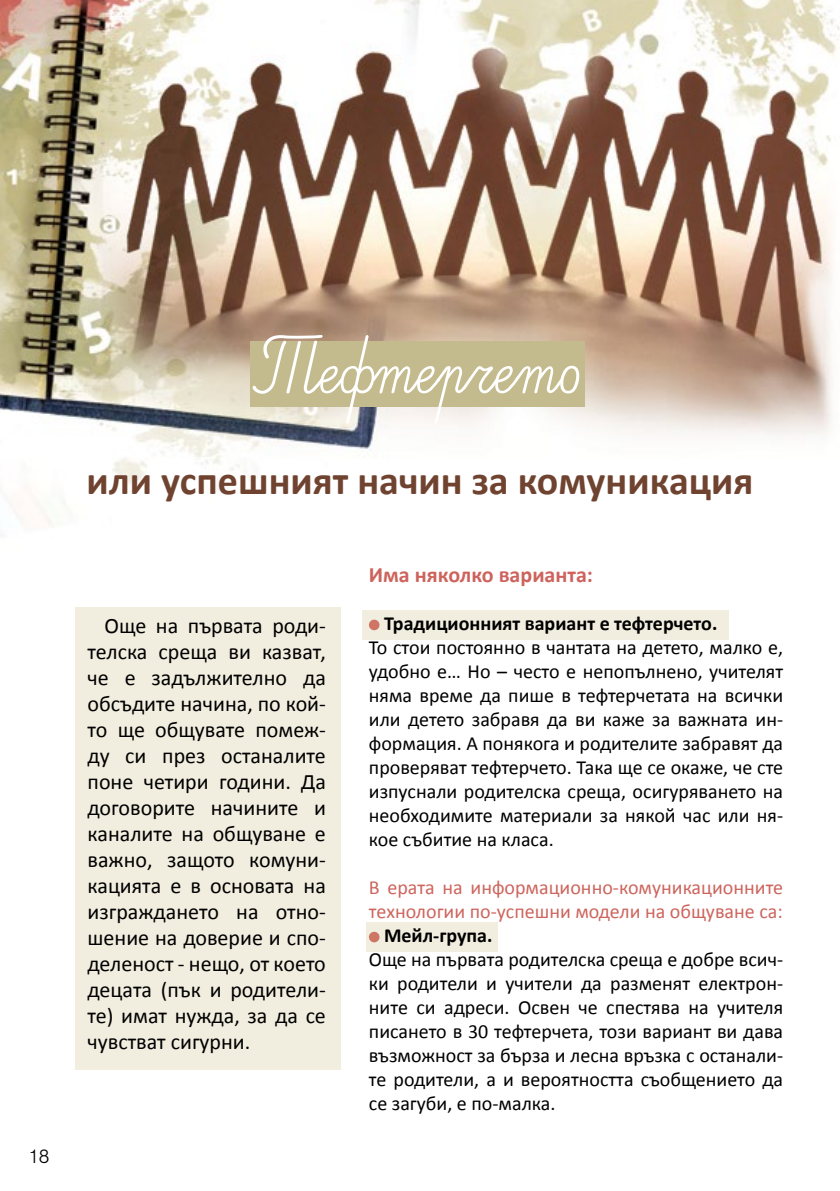
<style>
.page{position:relative;width:840px;height:1191px;background:#fff}
.page>*{position:absolute;margin:0;border:0;box-sizing:border-box;transform-origin:0 0}
.t1{font:82.6px "School Bg";color:#fff}
.t2{font:700 40px "Calibri";color:#6f4330}
.t3{font:22px/26px "Calibri";color:#000;text-align:justify}
.t4{font:700 22px "Calibri";color:#cd635c}
.t5{font:300 21px "Helen HS Bg";color:#000}
.t6{font:20px/24px "Calibri";color:#000;text-align:justify}
.t7{font:20px/24px "Calibri";color:#cd655d}
.t8{font:700 20px "Calibri";color:#000}
</style>
<div class="page">
<img style="left:0;top:0;width:839px;height:1070px">
<div style="left:250px;top:341px;width:335px;height:66px;background:#c3bb8d"></div>
<div style="left:75px;top:607px;width:265px;height:463px;background:#f1eddf"></div>
<div style="left:366px;top:922px;width:132px;height:30px;background:#f1eddf"></div>
<div style="left:362px;top:610px;width:366px;height:29px;background:#f1eddf"></div>
<div style="left:369px;top:619px;width:10px;height:11px;background:#cf7565;border-radius:50%"></div>
<div style="left:369px;top:931px;width:10px;height:11px;background:#cf7565;border-radius:50%"></div>
<p class="t5" style="left:29px;top:1146px;width:22px">18</p>
<h1 class="t1" style="left:250px;top:320px;width:329px">Тефтерчето</h1>
<h2 class="t2" style="left:86px;top:455px;width:668px">или успешният начин за комуникация</h2>
<p class="t3" style="left:87px;top:613px;width:240px;text-indent:17px">Още на първата роди&shy;телска среща ви казват, че е задължително да обсъдите начина, по кой&shy;то ще общувате помеж&shy;ду си през останалите поне четири години. Да договорите начините и каналите на общуване е важно, защото комуни&shy;кацията е в основата на изграждането на отно&shy;шение на доверие и спо&shy;деленост - нещо, от което децата (пък и родители&shy;те) имат нужда, за да се чувстват сигурни.</p>
<p class="t4" style="left:369px;top:561px;width:225px">Има няколко варианта:</p>
<p class="t8" style="left:384px;top:611px;width:334px">Традиционният вариант е тефтерчето.</p>
<p class="t6" style="left:368px;top:635px;width:415px">То стои постоянно в чантата на детето, малко е, удобно е… Но – често е непопълнено, учителят няма време да пише в тефтерчетата на всички или детето забравя да ви каже за важната ин&shy;формация. А понякога и родителите забравят да проверяват тефтерчето. Така ще се окаже, че сте изпуснали родителска среща, осигуряването на необходимите материали за някой час или ня&shy;кое събитие на класа.</p>
<p class="t7" style="left:368px;top:875px;width:415px">В ерата на информационно-комуникационните технологии по-успешни модели на общуване са:</p>
<p class="t8" style="left:384px;top:923px;width:110px">Мейл-група.</p>
<p class="t6" style="left:368px;top:947px;width:415px">Още на първата родителска среща е добре всич&shy;ки родители и учители да разменят електрон&shy;ните си адреси. Освен че спестява на учителя писането в 30 тефтерчета, този вариант ви дава възможност за бърза и лесна връзка с останали&shy;те родители, а и вероятността съобщението да се загуби, е по-малка.</p>
</div>
